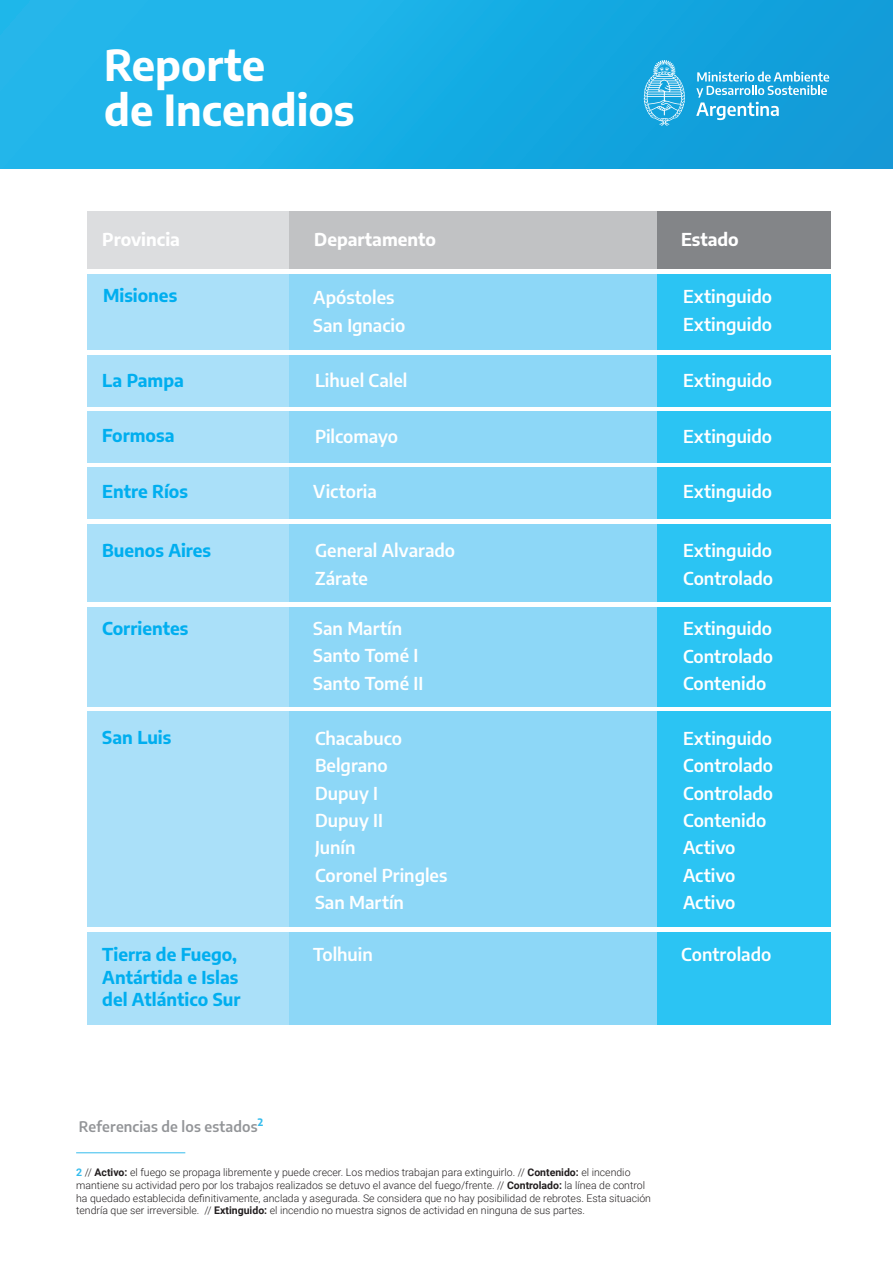
<style>
.page{position:relative;width:893px;height:1263px;background:#fff}
.page>*{position:absolute;margin:0;border:0;box-sizing:border-box;transform-origin:0 0}
.t1{font:700 42px/44.4px "Encode Sans";color:#fff}
.t2{font:600 17.4px "Encode Sans";color:#fff}
.t3{font:700 17.4px/22.5px "Encode Sans";color:#00aeef}
.t4{font:700 17.4px "Encode Sans";color:#fff}
.t5{font:600 14.4px "Encode Sans";letter-spacing:.01em;color:#939598}
.t6{font:300 10.5px/12.6px "Roboto";color:#231f20}
.s1{font-weight:700;color:#34bced}
.s2{font-weight:700}
</style>
<div class="page">
<div style="left:0;top:0;width:893px;height:169px;background:linear-gradient(to right,#24bbee,#0e9cd8)"></div>
<svg style="left:696px;top:72px;width:133px;height:48px;background:#45b3e2"></svg>
<svg style="left:644px;top:60px;width:41px;height:66px;background:#4db9e5"></svg>
<div style="left:87px;top:212px;width:202px;height:57px;background:#dcdddf"></div>
<div style="left:289px;top:212px;width:368px;height:57px;background:#c1c2c4"></div>
<div style="left:657px;top:212px;width:173px;height:57px;background:#838588"></div>
<hr style="left:76px;top:1152px;width:109px;height:1px;background:#34bced">
<div style="left:657px;top:607px;width:173px;height:99px;background:#2bc4f3"></div>
<div style="left:87px;top:607px;width:202px;height:99px;background:#aae0f9"></div>
<div style="left:289px;top:607px;width:368px;height:99px;background:#8dd7f7"></div>
<div style="left:87px;top:932px;width:202px;height:93px;background:#aae0f9"></div>
<div style="left:289px;top:932px;width:368px;height:93px;background:#8dd7f7"></div>
<div style="left:657px;top:932px;width:173px;height:93px;background:#2bc4f3"></div>
<div style="left:657px;top:468px;width:173px;height:51px;background:#2bc4f3"></div>
<div style="left:87px;top:468px;width:202px;height:51px;background:#aae0f9"></div>
<div style="left:289px;top:468px;width:368px;height:51px;background:#8dd7f7"></div>
<div style="left:657px;top:275px;width:173px;height:75px;background:#2bc4f3"></div>
<div style="left:87px;top:275px;width:202px;height:75px;background:#aae0f9"></div>
<div style="left:289px;top:275px;width:368px;height:75px;background:#8dd7f7"></div>
<div style="left:657px;top:355px;width:173px;height:51px;background:#2bc4f3"></div>
<div style="left:87px;top:355px;width:202px;height:51px;background:#aae0f9"></div>
<div style="left:289px;top:355px;width:368px;height:51px;background:#8dd7f7"></div>
<div style="left:657px;top:411px;width:173px;height:51px;background:#2bc4f3"></div>
<div style="left:87px;top:411px;width:202px;height:51px;background:#aae0f9"></div>
<div style="left:289px;top:411px;width:368px;height:51px;background:#8dd7f7"></div>
<div style="left:657px;top:524px;width:173px;height:77px;background:#2bc4f3"></div>
<div style="left:87px;top:524px;width:202px;height:77px;background:#aae0f9"></div>
<div style="left:289px;top:524px;width:368px;height:77px;background:#8dd7f7"></div>
<div style="left:657px;top:712px;width:173px;height:215px;background:#2bc4f3"></div>
<div style="left:87px;top:712px;width:202px;height:215px;background:#aae0f9"></div>
<div style="left:289px;top:712px;width:368px;height:215px;background:#8dd7f7"></div>
<h1 class="t1" style="left:104px;top:41px;width:252px">Reporte<br>de Incendios</h1>
<p class="t4" style="left:102px;top:226px;width:79px">Provincia</p>
<p class="t4" style="left:314px;top:226px;width:123px">Departamento</p>
<p class="t4" style="left:681px;top:226px;width:59px">Estado</p>
<p class="t3" style="left:103px;top:284px;width:76px">Misiones</p>
<p class="t2" style="left:313px;top:285px;width:83px">Apóstoles</p>
<p class="t2" style="left:313px;top:313px;width:94px">San Ignacio</p>
<p class="t2" style="left:683px;top:284px;width:91px">Extinguido</p>
<p class="t2" style="left:683px;top:312px;width:91px">Extinguido</p>
<p class="t3" style="left:102px;top:368px;width:83px">La Pampa</p>
<p class="t2" style="left:315px;top:368px;width:94px">Lihuel Calel</p>
<p class="t2" style="left:683px;top:368px;width:91px">Extinguido</p>
<p class="t3" style="left:102px;top:423px;width:74px">Formosa</p>
<p class="t2" style="left:315px;top:424px;width:84px">Pilcomayo</p>
<p class="t2" style="left:683px;top:424px;width:91px">Extinguido</p>
<p class="t3" style="left:102px;top:479px;width:87px">Entre Ríos</p>
<p class="t2" style="left:313px;top:479px;width:65px">Victoria</p>
<p class="t2" style="left:683px;top:479px;width:91px">Extinguido</p>
<p class="t3" style="left:102px;top:538px;width:110px">Buenos Aires</p>
<p class="t2" style="left:315px;top:538px;width:142px">General Alvarado</p>
<p class="t2" style="left:315px;top:565px;width:54px">Zárate</p>
<p class="t3" style="left:102px;top:616px;width:88px">Corrientes</p>
<p class="t2" style="left:313px;top:616px;width:90px">San Martín</p>
<p class="t2" style="left:313px;top:643px;width:107px">Santo Tomé I</p>
<p class="t2" style="left:313px;top:671px;width:112px">Santo Tomé II</p>
<p class="t3" style="left:102px;top:725px;width:71px">San Luis</p>
<p class="t2" style="left:315px;top:726px;width:89px">Chacabuco</p>
<p class="t2" style="left:315px;top:753px;width:74px">Belgrano</p>
<p class="t2" style="left:315px;top:780px;width:65px">Dupuy I</p>
<p class="t2" style="left:315px;top:808px;width:69px">Dupuy II</p>
<p class="t2" style="left:315px;top:835px;width:42px">Junín</p>
<p class="t2" style="left:315px;top:862px;width:134px">Coronel Pringles</p>
<p class="t2" style="left:315px;top:890px;width:90px">San Martín</p>
<p class="t2" style="left:683px;top:538px;width:91px">Extinguido</p>
<p class="t2" style="left:683px;top:565px;width:92px">Controlado</p>
<p class="t2" style="left:683px;top:616px;width:91px">Extinguido</p>
<p class="t2" style="left:683px;top:643px;width:92px">Controlado</p>
<p class="t2" style="left:683px;top:671px;width:85px">Contenido</p>
<p class="t2" style="left:683px;top:726px;width:91px">Extinguido</p>
<p class="t2" style="left:683px;top:753px;width:92px">Controlado</p>
<p class="t2" style="left:683px;top:780px;width:92px">Controlado</p>
<p class="t2" style="left:683px;top:808px;width:85px">Contenido</p>
<p class="t2" style="left:683px;top:835px;width:54px">Activo</p>
<p class="t2" style="left:683px;top:862px;width:54px">Activo</p>
<p class="t2" style="left:683px;top:890px;width:54px">Activo</p>
<p class="t3" style="left:102px;top:942px;width:136px">Tierra de Fuego,</p>
<p class="t3" style="left:102px;top:965px;width:140px">Antártida e Islas del Atlántico Sur</p>
<p class="t5" style="left:79px;top:1116px;width:186px">Referencias de los estados<sup>2</sup></p>
<p class="t2" style="left:313px;top:942px;width:61px">Tolhuin</p>
<p class="t2" style="left:681px;top:942px;width:92px">Controlado</p>
<p class="t6" style="left:76px;top:1166px;width:576px"><span class="s1">2</span> // <span class="s2">Activo:</span> el fuego se propaga libremente y puede crecer. Los medios trabajan para extinguirlo. // <span class="s2">Contenido:</span> el incendio mantiene su actividad pero por los trabajos realizados se detuvo el avance del fuego/frente. // <span class="s2">Controlado:</span> la línea de control ha quedado establecida definitivamente, anclada y asegurada. Se considera que no hay posibilidad de rebrotes. Esta situación tendría que ser irreversible. // <span class="s2">Extinguido:</span> el incendio no muestra signos de actividad en ninguna de sus partes.</p>
</div>
